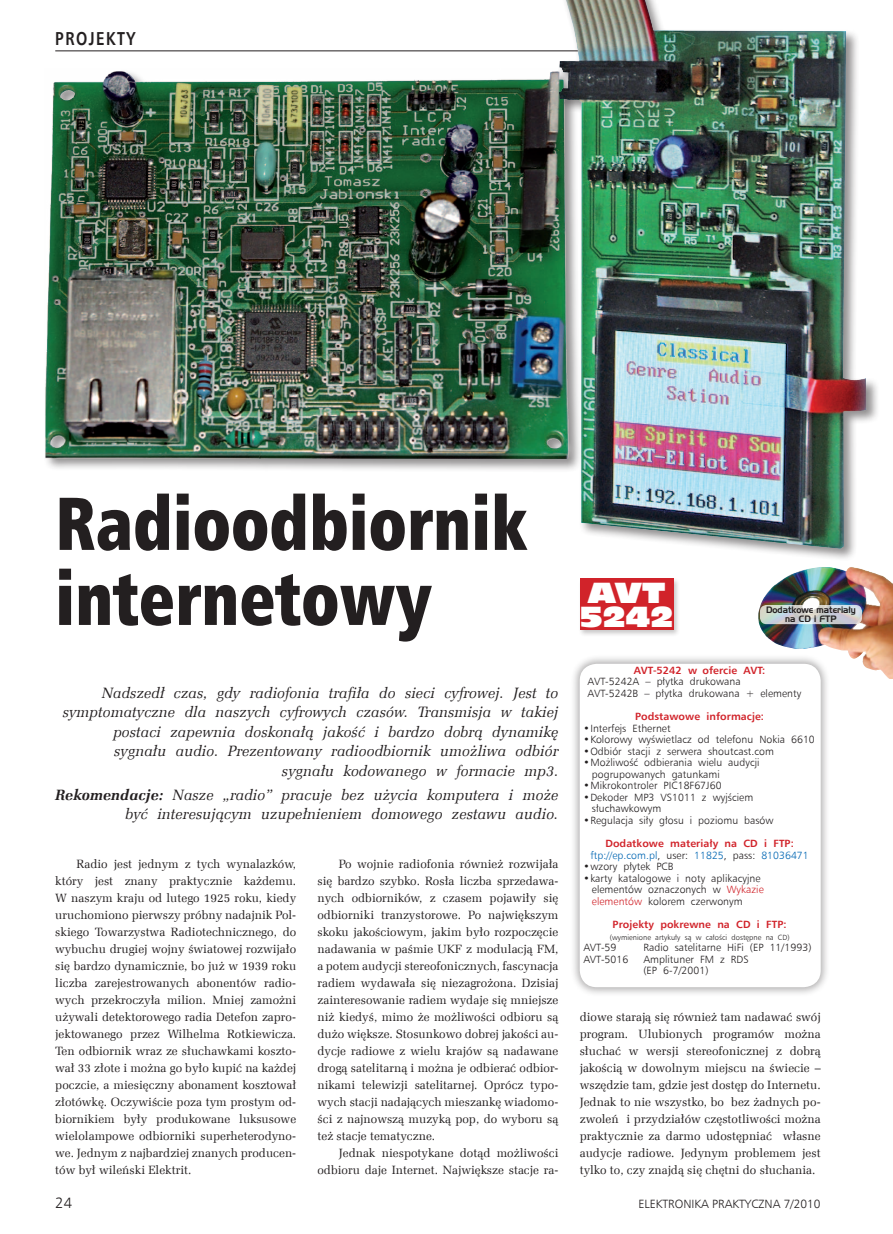
<style>
.page{position:relative;width:893px;height:1234px;background:#fff}
.page>*{position:absolute;margin:0;border:0;box-sizing:border-box;transform-origin:0 0}
.t1{font:75px/75px "Humnst 777 X Blk Cn EU";color:#231f20;scale:.9 1}
.t2{font:27px/24px "Incised 901 Nd EU";letter-spacing:.01em;color:#fff}
.t3{font:700 18.75px "Humnst 777 EU";letter-spacing:.1em;color:#231f20;scale:.8 1}
.t4{font:italic 15px/19.5px "Zapf Ellipt EU";letter-spacing:.005em;color:#231f20;text-align:right}
.t5{font:15px "Humnst 777 Lt EU";color:#231f20}
.t6{font:12px/17px "Zapf Ellipt EU";color:#231f20;text-align:justify}
.t7{font:12px "Humnst 777 Lt EU";color:#231f20}
.t8{font:10.5px/11.6px "Humnst 777 Lt EU";letter-spacing:.005em;color:#231f20}
.t9{font:700 10.5px "Humnst 777 EU";letter-spacing:.005em;color:#d1232a}
.t10{font:10.5px "Humnst 777 Lt EU";letter-spacing:.005em;color:#0166b3}
.t11{font:9px/9px "Handel Gothic EU";color:#231f20;text-align:center;scale:.93 1}
.t12{font:7.5px "Humnst 777 Lt EU";letter-spacing:.005em;color:#231f20}
.s1{font-weight:700}
.s2{color:#231f20}
.s3{color:#d1232a}
</style>
<div class="page">
<hr style="left:55px;top:51px;width:766px;height:1px;background:#231f20">
<div style="left:43px;top:68px;width:539px;height:404px;background:#231f20;opacity:.5"></div>
<img style="left:45px;top:68px;width:511px;height:391px">
<img style="left:758px;top:567px;width:69px;height:82px">
<svg style="left:760px;top:605px;width:102px;height:19px;background:#d0d5d6"></svg>
<div style="left:556px;top:0;width:323px;height:562px;background:#231f20;opacity:.5"></div>
<img style="left:559px;top:0;width:307px;height:548px">
<div style="left:578px;top:577px;width:103px;height:60px;background:#231f20;opacity:.25"></div>
<div style="left:580px;top:578px;width:93px;height:51px;background:#d1232a"></div>
<div style="left:569px;top:652px;width:260px;height:343px;background:#231f20;opacity:.35"></div>
<div style="left:580px;top:663px;width:241px;height:323px;background:#fff;border-radius:17px"></div>
<h3 class="t3" style="left:55px;top:27px;width:102px">projekty</h3>
<h1 class="t1" style="left:55px;top:486px;width:525px">Radioodbiornik internetowy</h1>
<p class="t4" style="left:63px;top:683px;width:497px">Nadszedł czas, gdy radiofonia trafiła do sieci cyfrowej. Jest to symptomatyczne dla naszych cyfrowych czasów. Transmisja w takiej postaci zapewnia doskonałą jakość i bardzo dobrą dynamikę sygnału audio. Prezentowany radioodbiornik umożliwa odbiór sygnału kodowanego w formacie mp3.</p>
<p class="t4" style="left:55px;top:785px;width:505px"><span class="s1">Rekomendacje:</span> Nasze „radio” pracuje bez użycia komputera i może być interesującym uzupełnieniem domowego zestawu audio.</p>
<p class="t6" style="left:55px;top:855px;width:242px;text-indent:21px">Radio jest jednym z tych wynalazków, który jest znany praktycznie każdemu.<br>W naszym kraju od lutego 1925 roku, kiedy uruchomiono pierwszy próbny nadajnik Pol&shy;skiego Towarzystwa Radiotechnicznego, do wybuchu drugiej wojny światowej rozwijało się bardzo dynamicznie, bo już w 1939 roku liczba zarejestrowanych abonentów radio&shy;wych przekroczyła milion. Mniej zamożni używali detektorowego radia Detefon zapro&shy;jektowanego przez Wilhelma Rotkiewicza.<br>Ten odbiornik wraz ze słuchawkami koszto&shy;wał 33 złote i można go było kupić na każdej poczcie, a miesięczny abonament kosztował złotówkę. Oczywiście poza tym prostym od&shy;biornikiem były produkowane luksusowe wielolampowe odbiorniki superheterodyno&shy;we. Jednym z najbardziej znanych producen&shy;tów był wileński Elektrit.</p>
<p class="t6" style="left:317px;top:855px;width:242px;text-indent:21px">Po wojnie radiofonia również rozwijała się bardzo szybko. Rosła liczba sprzedawa&shy;nych odbiorników, z czasem pojawiły się odbiorniki tranzystorowe. Po największym skoku jakościowym, jakim było rozpoczęcie nadawania w paśmie UKF z modulacją FM, a potem audycji stereofonicznych, fascynacja radiem wydawała się niezagrożona. Dzisiaj zainteresowanie radiem wydaje się mniejsze niż kiedyś, mimo że możliwości odbioru są dużo większe. Stosunkowo dobrej jakości au&shy;dycje radiowe z wielu krajów są nadawane drogą satelitarną i można je odbierać odbior&shy;nikami telewizji satelitarnej. Oprócz typo&shy;wych stacji nadających mieszankę wiadomo&shy;ści z najnowszą muzyką pop, do wyboru są też stacje tematyczne.</p>
<p class="t6" style="left:317px;top:1144px;width:242px;text-align:right">Jednak niespotykane dotąd możliwości odbioru daje Internet. Największe stacje ra-</p>
<h2 class="t2" style="left:580px;top:580px;width:94px">AVT<br>5242</h2>
<p class="t9" style="left:634px;top:663px;width:133px">AVT-5242 w ofercie AVT:</p>
<p class="t8" style="left:588px;top:675px;width:215px">AVT-5242A – płytka drukowana<br>AVT-5242B – płytka drukowana + elementy</p>
<p class="t9" style="left:635px;top:709px;width:130px">Podstawowe informacje:</p>
<p class="t8" style="left:583px;top:721px;width:89px">•Interfejs Ethernet</p>
<p class="t8" style="left:583px;top:733px;width:233px">•Kolorowy wyświetlacz od telefonu Nokia 6610</p>
<p class="t8" style="left:583px;top:745px;width:192px">•Odbiór stacji z serwera shoutcast.com</p>
<p class="t8" style="left:592px;top:756px;width:169px;text-indent:-9px">•Możliwość odbierania wielu audycji pogrupowanych gatunkami</p>
<p class="t8" style="left:583px;top:779px;width:140px">•Mikrokontroler PIC18F67J60</p>
<p class="t8" style="left:592px;top:791px;width:163px;text-indent:-9px">•Dekoder MP3 VS1011 z wyjściem słuchawkowym</p>
<p class="t8" style="left:583px;top:814px;width:192px">•Regulacja siły głosu i poziomu basów</p>
<p class="t9" style="left:605px;top:836px;width:190px">Dodatkowe materiały na CD i FTP:</p>
<p class="t10" style="left:590px;top:848px;width:220px">ftp://ep.com.pl<span class="s2">, user:</span> 11825<span class="s2">, pass:</span> 81036471</p>
<p class="t8" style="left:583px;top:860px;width:92px">•wzory płytek PCB</p>
<p class="t8" style="left:592px;top:872px;width:173px;text-indent:-9px">•karty katalogowe i noty aplikacyjne elementów oznaczonych w <span class="s3">Wykazie elementów</span> kolorem czerwonym</p>
<p class="t9" style="left:613px;top:917px;width:175px">Projekty pokrewne na CD i FTP:</p>
<p class="t12" style="left:610px;top:932px;width:181px">(wymienione artykuły są w całości dostępne na CD)</p>
<p class="t8" style="left:583px;top:941px;width:35px">AVT-59</p>
<p class="t8" style="left:643px;top:941px;width:170px">Radio satelitarne HiFi (EP 11/1993)</p>
<p class="t8" style="left:583px;top:952px;width:46px">AVT-5016</p>
<p class="t8" style="left:643px;top:952px;width:107px">Amplituner FM z RDS (EP 6-7/2001)</p>
<p class="t11" style="left:766px;top:605px;width:98px">Dodatkowe materiały na CD i FTP</p>
<p class="t6" style="left:580px;top:1008px;width:242px">diowe starają się również tam nadawać swój program. Ulubionych programów można słuchać w wersji stereofonicznej z dobrą jakością w dowolnym miejscu na świecie – wszędzie tam, gdzie jest dostęp do Internetu.<br>Jednak to nie wszystko, bo bez żadnych po&shy;zwoleń i przydziałów częstotliwości można praktycznie za darmo udostępniać własne audycje radiowe. Jedynym problemem jest tylko to, czy znajdą się chętni do słuchania.</p>
<p class="t5" style="left:55px;top:1193px;width:18px">24</p>
<p class="t7" style="left:638px;top:1196px;width:184px">ELEKTRONIKA PRAKTYCZNA 7/2010</p>
</div>
